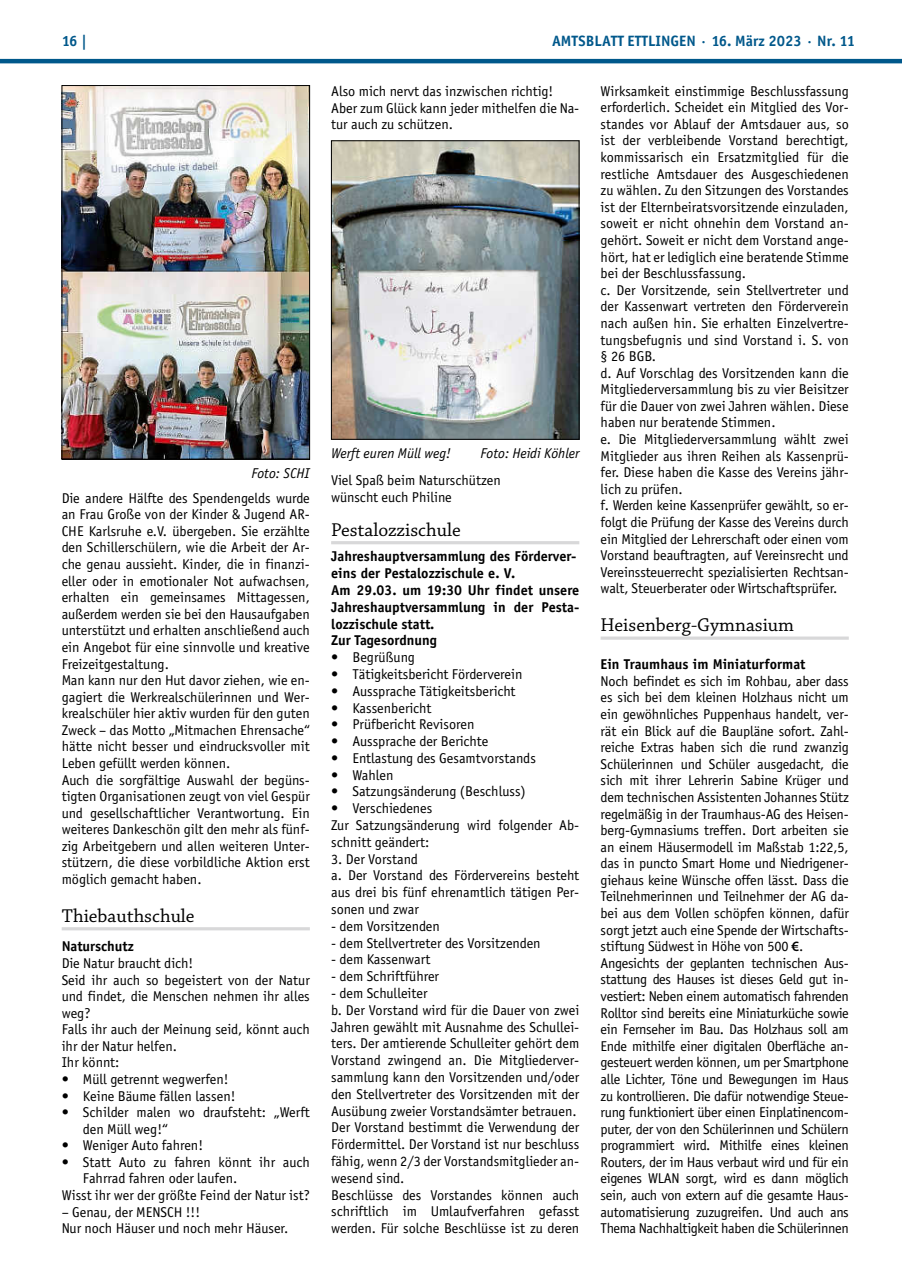
<style>
.page{position:relative;width:902px;height:1280px;background:#fff}
.page>*{position:absolute;margin:0;border:0;box-sizing:border-box;transform-origin:0 0}
.t1{font:19.5px "Chaparral Pro";color:#000}
.t2{font:700 15px "Officina Sans";color:#00588b}
.t3{font:14.25px/16.5px "Officina Sans";color:#000}
.t4{font:14.25px/16.6px "Officina Sans";letter-spacing:-.02em;color:#000}
.t5{font:700 14.25px/16.8px "Officina Sans";color:#000}
.t6{font:italic 14.25px "Officina Sans";color:#000}
.s1{font-family:"Myriad Pro";font-weight:600}
</style>
<div class="page">
<hr style="left:0;top:59px;width:901px;height:4px;background:#00588b">
<hr style="left:62px;top:927px;width:248px;height:3px;background:#d8d8d9">
<img style="left:64px;top:87px;width:244px;height:371px">
<div style="left:62px;top:85px;width:248px;height:375px;border:1px solid #000"></div>
<hr style="left:331px;top:541px;width:248px;height:3px;background:#d8d8d9">
<img style="left:333px;top:142px;width:244px;height:296px">
<div style="left:331px;top:140px;width:248px;height:300px;border:1px solid #000"></div>
<hr style="left:600px;top:636px;width:248px;height:4px;background:#e2e2e3">
<p class="t2" style="left:62px;top:32px;width:27px">16 |</p>
<p class="t2" style="left:552px;top:32px;width:304px">AMTSBLATT ETTLINGEN · 16. März 2023 · Nr. 11</p>
<p class="t3" style="left:331px;top:83px;width:250px">Also mich nervt das inzwischen richtig!<br>Aber zum Glück kann jeder mithelfen die Na&shy;tur auch zu schützen.</p>
<p class="t6" style="left:251px;top:465px;width:60px">Foto: SCHI</p>
<p class="t3" style="left:62px;top:490px;width:250px">Die andere Hälfte des Spendengelds wurde an Frau Große von der Kinder &amp; Jugend AR-CHE Karlsruhe e.V. übergeben. Sie erzählte den Schillerschülern, wie die Arbeit der Ar&shy;che genau aussieht. Kinder, die in finanzi&shy;eller oder in emotionaler Not aufwachsen, erhalten ein gemeinsames Mittagessen, außerdem werden sie bei den Hausaufgaben unterstützt und erhalten anschließend auch ein Angebot für eine sinnvolle und kreative Freizeitgestaltung.<br>Man kann nur den Hut davor ziehen, wie en&shy;gagiert die Werkrealschülerinnen und Wer&shy;krealschüler hier aktiv wurden für den guten Zweck – das Motto „Mitmachen Ehrensache“ hätte nicht besser und eindrucksvoller mit Leben gefüllt werden können.<br>Auch die sorgfältige Auswahl der begüns&shy;tigten Organisationen zeugt von viel Gespür und gesellschaftlicher Verantwortung. Ein weiteres Dankeschön gilt den mehr als fünf&shy;zig Arbeitgebern und allen weiteren Unter&shy;stützern, die diese vorbildliche Aktion erst möglich gemacht haben.</p>
<h1 class="t1" style="left:62px;top:905px;width:134px">Thiebauthschule</h1>
<p class="t5" style="left:62px;top:938px;width:74px">Naturschutz</p>
<p class="t3" style="left:62px;top:955px;width:250px">Die Natur braucht dich!<br>Seid ihr auch so begeistert von der Natur und findet, die Menschen nehmen ihr alles weg?<br>Falls ihr auch der Meinung seid, könnt auch ihr der Natur helfen.<br>Ihr könnt:</p>
<p class="t3" style="left:62px;top:1071px;width:168px">• Müll getrennt wegwerfen!</p>
<p class="t3" style="left:62px;top:1087px;width:175px">• Keine Bäume fällen lassen!</p>
<p class="t3" style="left:83px;top:1104px;width:228px;text-indent:-21px">• Schilder malen wo draufsteht: „Werft den Müll weg!“</p>
<p class="t3" style="left:62px;top:1137px;width:143px">• Weniger Auto fahren!</p>
<p class="t3" style="left:62px;top:1154px;width:250px">• Statt Auto zu fahren könnt ihr auch</p>
<p class="t3" style="left:83px;top:1170px;width:156px">Fahrrad fahren oder laufen.</p>
<p class="t3" style="left:62px;top:1187px;width:250px">Wisst ihr wer der größte Feind der Natur ist?</p>
<p class="t3" style="left:62px;top:1203px;width:228px">– Genau, der MENSCH !!!<br>Nur noch Häuser und noch mehr Häuser.</p>
<p class="t6" style="left:331px;top:445px;width:121px">Werft euren Müll weg!</p>
<p class="t6" style="left:480px;top:445px;width:100px">Foto: Heidi Köhler</p>
<p class="t3" style="left:331px;top:472px;width:171px">Viel Spaß beim Naturschützen wünscht euch Philine</p>
<h1 class="t1" style="left:331px;top:519px;width:131px">Pestalozzischule</h1>
<p class="t5" style="left:331px;top:548px;width:250px">Jahreshauptversammlung des Förderver&shy;eins der Pestalozzischule e. V.<br>Am 29.03. um 19:30 Uhr findet unsere<br>Jahreshauptversammlung in der Pesta&shy;lozzischule statt.<br>Zur Tagesordnung</p>
<p class="t3" style="left:331px;top:649px;width:85px">• Begrüßung</p>
<p class="t3" style="left:331px;top:666px;width:193px">• Tätigkeitsbericht Förderverein</p>
<p class="t3" style="left:331px;top:683px;width:186px">• Aussprache Tätigkeitsbericht</p>
<p class="t3" style="left:331px;top:699px;width:102px">• Kassenbericht</p>
<p class="t3" style="left:331px;top:716px;width:145px">• Prüfbericht Revisoren</p>
<p class="t3" style="left:331px;top:733px;width:159px">• Aussprache der Berichte</p>
<p class="t3" style="left:331px;top:750px;width:206px">• Entlastung des Gesamtvorstands</p>
<p class="t3" style="left:331px;top:767px;width:64px">• Wahlen</p>
<p class="t3" style="left:331px;top:783px;width:196px">• Satzungsänderung (Beschluss)</p>
<p class="t3" style="left:331px;top:800px;width:250px">• Verschiedenes<br>Zur Satzungsänderung wird folgender Ab&shy;schnitt geändert:</p>
<p class="t3" style="left:331px;top:850px;width:250px">3. Der Vorstand<br>a. Der Vorstand des Fördervereins besteht aus drei bis fünf ehrenamtlich tätigen Per&shy;sonen und zwar</p>
<p class="t3" style="left:331px;top:918px;width:110px">- dem Vorsitzenden</p>
<p class="t3" style="left:331px;top:935px;width:211px">- dem Stellvertreter des Vorsitzenden</p>
<p class="t3" style="left:331px;top:951px;width:101px">- dem Kassenwart</p>
<p class="t3" style="left:331px;top:968px;width:109px">- dem Schriftführer</p>
<p class="t3" style="left:331px;top:985px;width:250px">- dem Schulleiter<br>b. Der Vorstand wird für die Dauer von zwei Jahren gewählt mit Ausnahme des Schullei&shy;ters. Der amtierende Schulleiter gehört dem Vorstand zwingend an. Die Mitgliederver&shy;sammlung kann den Vorsitzenden und/oder den Stellvertreter des Vorsitzenden mit der Ausübung zweier Vorstandsämter betrauen.<br>Der Vorstand bestimmt die Verwendung der Fördermittel. Der Vorstand ist nur beschluss fähig, wenn 2/3 der Vorstandsmitglieder an&shy;wesend sind.<br>Beschlüsse des Vorstandes können auch schriftlich im Umlaufverfahren gefasst werden. Für solche Beschlüsse ist zu deren</p>
<p class="t3" style="left:600px;top:83px;width:250px">Wirksamkeit einstimmige Beschlussfassung erforderlich. Scheidet ein Mitglied des Vor&shy;standes vor Ablauf der Amtsdauer aus, so ist der verbleibende Vorstand berechtigt, kommissarisch ein Ersatzmitglied für die restliche Amtsdauer des Ausgeschiedenen zu wählen. Zu den Sitzungen des Vorstandes ist der Elternbeiratsvorsitzende einzuladen, soweit er nicht ohnehin dem Vorstand an&shy;gehört. Soweit er nicht dem Vorstand ange&shy;hört, hat er lediglich eine beratende Stimme bei der Beschlussfassung.<br>c. Der Vorsitzende, sein Stellvertreter und der Kassenwart vertreten den Förderverein nach außen hin. Sie erhalten Einzelvertre&shy;tungsbefugnis und sind Vorstand i. S. von § 26 BGB.<br>d. Auf Vorschlag des Vorsitzenden kann die Mitgliederversammlung bis zu vier Beisitzer für die Dauer von zwei Jahren wählen. Diese haben nur beratende Stimmen.<br>e. Die Mitgliederversammlung wählt zwei Mitglieder aus ihren Reihen als Kassenprü&shy;fer. Diese haben die Kasse des Vereins jähr&shy;lich zu prüfen.<br>f. Werden keine Kassenprüfer gewählt, so er&shy;folgt die Prüfung der Kasse des Vereins durch ein Mitglied der Lehrerschaft oder einen vom Vorstand beauftragten, auf Vereinsrecht und Vereinssteuerrecht spezialisierten Rechtsan&shy;walt, Steuerberater oder Wirtschaftsprüfer.</p>
<h1 class="t1" style="left:600px;top:614px;width:195px">Heisenberg-Gymnasium</h1>
<p class="t5" style="left:600px;top:656px;width:206px">Ein Traumhaus im Miniaturformat</p>
<p class="t4" style="left:600px;top:673px;width:250px">Noch befindet es sich im Rohbau, aber dass es sich bei dem kleinen Holzhaus nicht um ein gewöhnliches Puppenhaus handelt, ver&shy;rät ein Blick auf die Baupläne sofort. Zahl&shy;reiche Extras haben sich die rund zwanzig Schülerinnen und Schüler ausgedacht, die sich mit ihrer Lehrerin Sabine Krüger und dem technischen Assistenten Johannes Stütz regelmäßig in der Traumhaus-AG des Heisen&shy;berg-Gymnasiums treffen. Dort arbeiten sie an einem Häusermodell im Maßstab 1:22,5, das in puncto Smart Home und Niedrigener&shy;giehaus keine Wünsche offen lässt. Dass die Teilnehmerinnen und Teilnehmer der AG da&shy;bei aus dem Vollen schöpfen können, dafür sorgt jetzt auch eine Spende der Wirtschafts&shy;stiftung Südwest in Höhe von 500 <span class="s1">€</span>.<br>Angesichts der geplanten technischen Aus&shy;stattung des Hauses ist dieses Geld gut in&shy;vestiert: Neben einem automatisch fahrenden Rolltor sind bereits eine Miniaturküche sowie ein Fernseher im Bau. Das Holzhaus soll am Ende mithilfe einer digitalen Oberfläche an&shy;gesteuert werden können, um per Smartphone alle Lichter, Töne und Bewegungen im Haus zu kontrollieren. Die dafür notwendige Steue&shy;rung funktioniert über einen Einplatinencom&shy;puter, der von den Schülerinnen und Schülern programmiert wird. Mithilfe eines kleinen Routers, der im Haus verbaut wird und für ein eigenes WLAN sorgt, wird es dann möglich sein, auch von extern auf die gesamte Haus&shy;automatisierung zuzugreifen. Und auch ans Thema Nachhaltigkeit haben die Schülerinnen</p>
</div>
